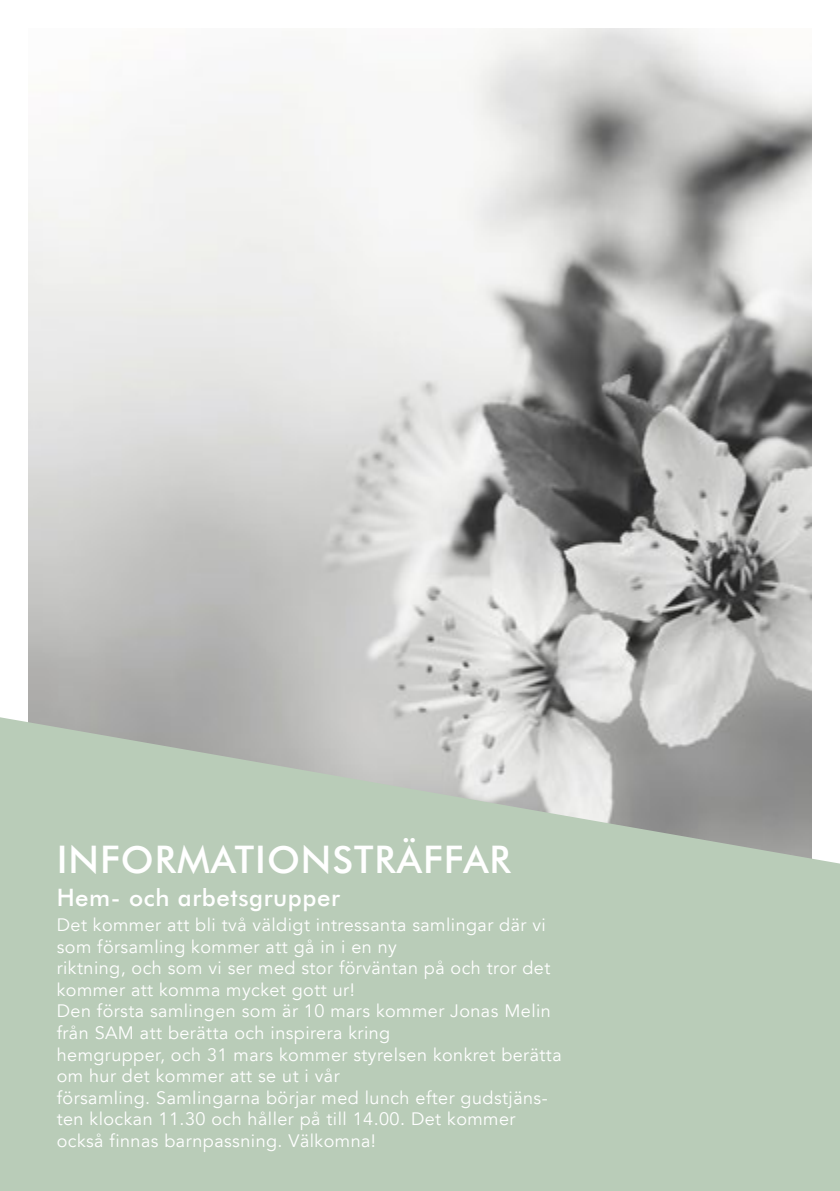
<style>
.page{position:relative;width:840px;height:1191px;background:#fff}
.page>*{position:absolute;margin:0;border:0;box-sizing:border-box;transform-origin:0 0}
.t1{font:38px "Futura Md BT Medium";letter-spacing:.025em;color:#fff}
.t2{font:24px "Futura Md BT Medium";letter-spacing:.025em;color:#fff}
.t3{font:18px/21.6px "Avenir LT";letter-spacing:.025em;color:#fff}
</style>
<div class="page">
<img style="left:28px;top:28px;width:783px;height:689px">
<svg style="left:0;top:717px;width:839px;height:474px;fill:#b9ccb8"></svg>
<h1 class="t1" style="left:57px;top:836px;width:455px">INFORMATIONSTRÄFFAR</h1>
<h2 class="t2" style="left:57px;top:883px;width:284px">Hem- och arbetsgrupper</h2>
<p class="t3" style="left:57px;top:914px;width:506px">Det kommer att bli två väldigt intressanta samlingar där vi som församling kommer att gå in i en ny<br>riktning, och som vi ser med stor förväntan på och tror det kommer att komma mycket gott ur!<br>Den första samlingen som är 10 mars kommer Jonas Melin från SAM att berätta och inspirera kring<br>hemgrupper, och 31 mars kommer styrelsen konkret berätta om hur det kommer att se ut i vår<br>församling. Samlingarna börjar med lunch efter gudstjäns&shy;ten klockan 11.30 och håller på till 14.00. Det kommer också finnas barnpassning. Välkomna!</p>
</div>
